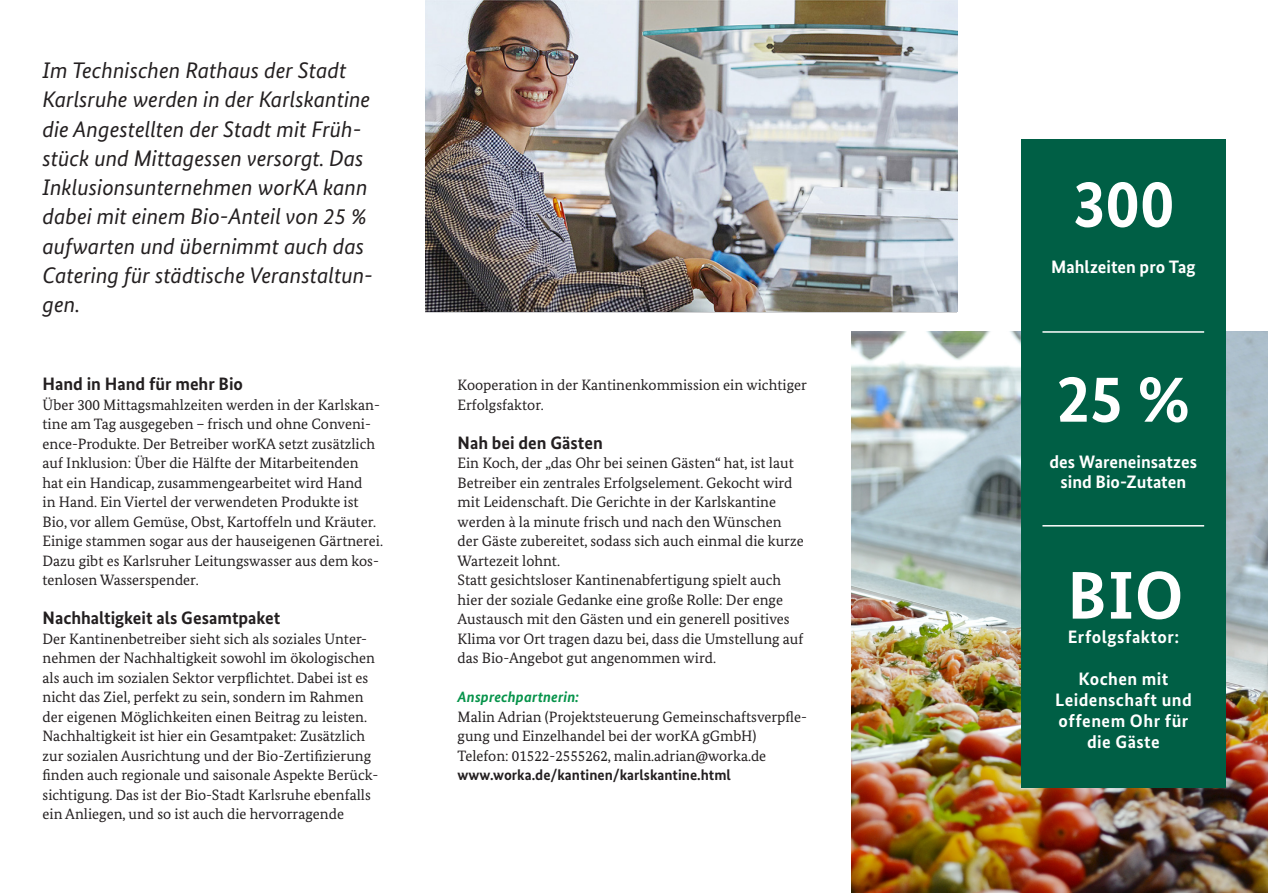
<style>
.page{position:relative;width:1268px;height:893px;background:#fff}
.page>*{position:absolute;margin:0;border:0;box-sizing:border-box;transform-origin:0 0}
.Fließtext{font:700 67.5px "Bundes Sans";color:#fff}
.Impressum_Überschrift{font:700 67.5px "Bundes Sans";color:#fff}
.Anlauftext_1{font:italic 22.5px/29.2px "Bundes Sans";color:#231f20}
.Überschrift_4{font:700 18px "Bundes Sans";color:#231f20}
.Impressum_Überschrift-2{font:700 18px/21px "Bundes Sans";letter-spacing:.025em;color:#fff;text-align:center}
.Überschrift_4-2{font:700 18px/19.5px "Bundes Sans";color:#fff;text-align:center}
.Fließtext-2{font:15px/19.5px "Bundes Serif";color:#231f20}
.s1{font-family:"Bundes Sans";font-weight:700;font-style:italic;color:#06934a}
.s2{font-family:"Bundes Sans";font-weight:700}
</style>
<div class="page">
<img style="left:851px;top:331px;width:416px;height:562px">
<div style="left:1020px;top:139px;width:205px;height:649px;background:#005f45"></div>
<hr style="left:1042px;top:331px;width:161px;height:2px;background:#fff">
<hr style="left:1042px;top:525px;width:161px;height:2px;background:#fff">
<img style="left:425px;top:0;width:532px;height:312px">
<p class="Anlauftext_1" style="left:43px;top:55px;width:332px">Im Technischen Rathaus der Stadt<br>Karlsruhe werden in der Karlskantine die Angestellten der Stadt mit Früh&shy;stück und Mittagessen versorgt. Das<br>Inklusionsunternehmen worKA kann dabei mit einem Bio-Anteil von 25 % aufwarten und übernimmt auch das<br>Catering für städtische Veranstaltun&shy;gen.</p>
<p class="Überschrift_4" style="left:43px;top:373px;width:202px">Hand in Hand für mehr Bio</p>
<p class="Fließtext-2" style="left:43px;top:394px;width:342px">Über 300 Mittagsmahlzeiten werden in der Karlskan&shy;tine am Tag ausgegeben – frisch und ohne Conveni&shy;ence-Produkte. Der Betreiber worKA setzt zusätzlich auf Inklusion: Über die Hälfte der Mitarbeitenden hat ein Handicap, zusammengearbeitet wird Hand<br>in Hand. Ein Viertel der verwendeten Produkte ist Bio, vor allem Gemüse, Obst, Kartoffeln und Kräuter.<br>Einige stammen sogar aus der hauseigenen Gärtnerei.<br>Dazu gibt es Karlsruher Leitungswasser aus dem kos&shy;tenlosen Wasserspender.</p>
<p class="Überschrift_4" style="left:43px;top:607px;width:239px">Nachhaltigkeit als Gesamtpaket</p>
<p class="Fließtext-2" style="left:43px;top:628px;width:337px">Der Kantinenbetreiber sieht sich als soziales Unter&shy;nehmen der Nachhaltigkeit sowohl im ökologischen als auch im sozialen Sektor verpflichtet. Dabei ist es nicht das Ziel, perfekt zu sein, sondern im Rahmen der eigenen Möglichkeiten einen Beitrag zu leisten.<br>Nachhaltigkeit ist hier ein Gesamtpaket: Zusätzlich zur sozialen Ausrichtung und der Bio-Zertifizierung finden auch regionale und saisonale Aspekte Berück&shy;sichtigung. Das ist der Bio-Stadt Karlsruhe ebenfalls ein Anliegen, und so ist auch die hervorragende</p>
<p class="Fließtext-2" style="left:457px;top:375px;width:351px">Kooperation in der Kantinenkommission ein wichtiger<br>Erfolgsfaktor.</p>
<p class="Überschrift_4" style="left:457px;top:431px;width:147px">Nah bei den Gästen</p>
<p class="Fließtext-2" style="left:457px;top:453px;width:347px">Ein Koch, der „das Ohr bei seinen Gästen“ hat, ist laut Betreiber ein zentrales Erfolgselement. Gekocht wird mit Leidenschaft. Die Gerichte in der Karlskantine werden à la minute frisch und nach den Wünschen der Gäste zubereitet, sodass sich auch einmal die kurze Wartezeit lohnt.<br>Statt gesichtsloser Kantinenabfertigung spielt auch hier der soziale Gedanke eine große Rolle: Der enge Austausch mit den Gästen und ein generell positives Klima vor Ort tragen dazu bei, dass die Umstellung auf das Bio-Angebot gut angenommen wird.</p>
<p class="Fließtext-2" style="left:457px;top:687px;width:351px"><span class="s1">Ansprechpartnerin:<br></span>Malin Adrian (Projektsteuerung Gemeinschaftsverpfle&shy;gung und Einzelhandel bei der worKA gGmbH)<br>Telefon: 01522-2555262, malin.adrian@worka.de <span class="s2">www.worka.de/kantinen/karlskantine.html</span></p>
<p class="Fließtext" style="left:1072px;top:162px;width:103px">300</p>
<p class="Überschrift_4-2" style="left:1050px;top:257px;width:146px">Mahlzeiten pro Tag</p>
<p class="Fließtext" style="left:1056px;top:357px;width:135px">25 %</p>
<p class="Überschrift_4-2" style="left:1049px;top:452px;width:149px">des Wareneinsatzes sind Bio-Zutaten</p>
<p class="Impressum_Überschrift" style="left:1067px;top:554px;width:118px">BIO</p>
<p class="Impressum_Überschrift-2" style="left:1067px;top:626px;width:113px">Erfolgsfaktor:</p>
<p class="Impressum_Überschrift-2" style="left:1054px;top:668px;width:138px">Kochen mit<br>Leidenschaft und offenem Ohr für</p>
<p class="Impressum_Überschrift-2" style="left:1086px;top:731px;width:74px">die Gäste</p>
</div>
